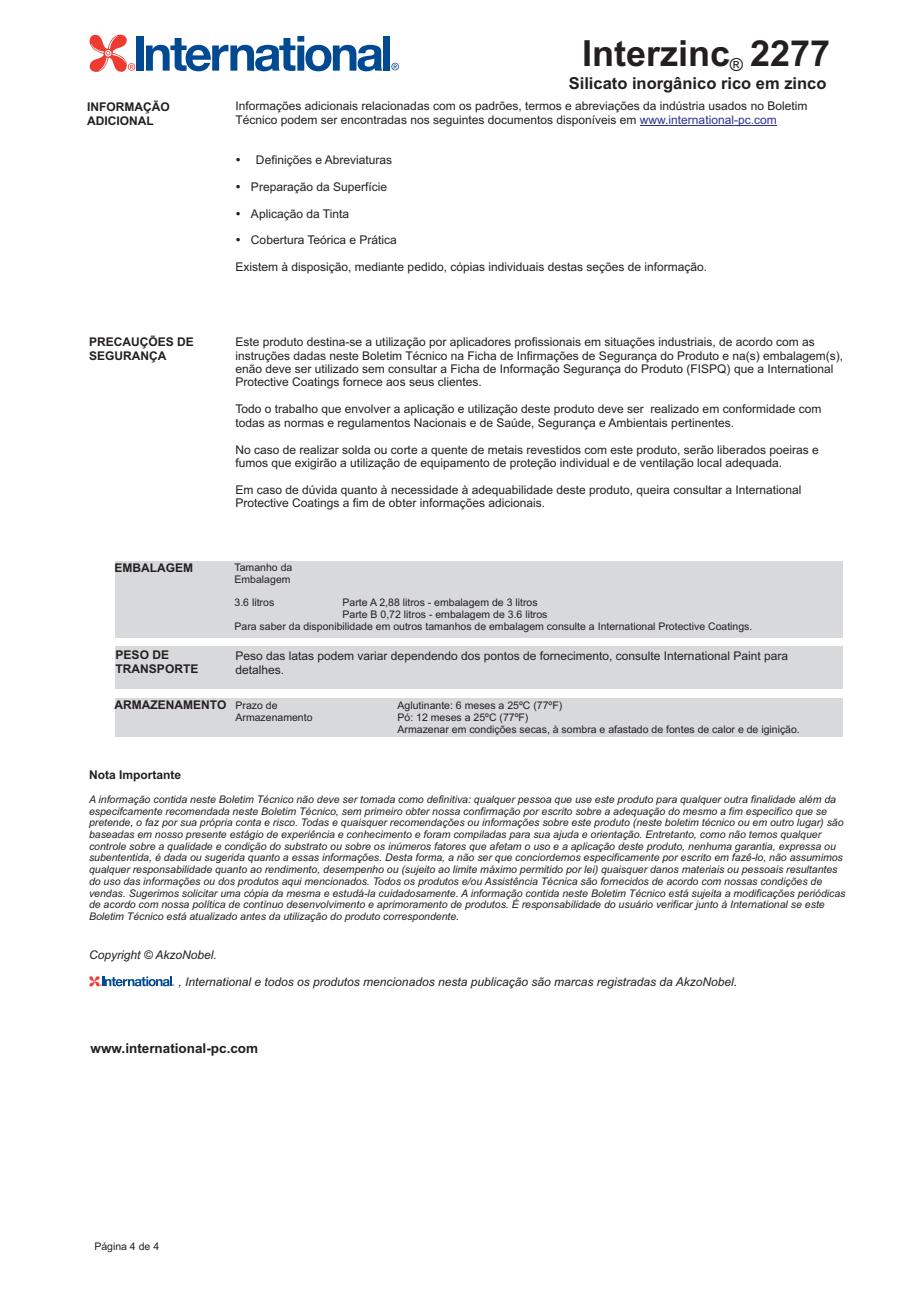
<style>
.page{position:relative;width:920px;height:1289px;background:#fff}
.page>*{position:absolute;margin:0;border:0;box-sizing:border-box;transform-origin:0 0}
.t1{font:700 36px "Arial";color:#231f20}
.t2{font:18px "Arial";color:#231f20}
.t3{font:700 16.5px "Arial";color:#231f20}
.t4{font:700 13.5px "Arial";color:#231f20}
.t5{font:12px/13.4px "Arial";color:#231f20}
.t6{font:italic 12px "Arial";color:#231f20}
.t7{font:700 12px/13.8px "Arial";color:#231f20}
.t8{font:italic 10.5px/11.7px "Arial";color:#231f20}
.t9{font:10.5px/11.7px "Arial";color:#231f20}
.s1{color:#2d3291}
</style>
<div class="page">
<div style="left:115px;top:561px;width:727px;height:77px;background:#d8d9db"></div>
<div style="left:115px;top:646px;width:727px;height:43px;background:#d8d9db"></div>
<div style="left:115px;top:698px;width:727px;height:39px;background:#d8d9db"></div>
<svg style="left:391px;top:63px;width:8px;height:7px"></svg>
<div style="left:136px;top:36px;width:8px;height:35px;background:#014990"></div>
<svg style="left:146px;top:36px;width:236px;height:35px"></svg>
<div style="left:383px;top:36px;width:7px;height:35px;background:#014990"></div>
<svg style="left:90px;top:35px;width:45px;height:37px"></svg>
<svg style="left:89px;top:976px;width:85px;height:10px"></svg>
<hr style="left:640px;top:125px;width:136px;height:1px;background:#2d3291">
<p class="t7" style="left:87px;top:101px;width:84px">INFORMAÇÃO<br>ADICIONAL</p>
<p class="t7" style="left:89px;top:336px;width:106px">PRECAUÇÕES DE<br>SEGURANÇA</p>
<p class="t7" style="left:115px;top:562px;width:80px">EMBALAGEM</p>
<h1 class="t1" style="left:582px;top:40px;width:250px">Interzinc 2277</h1>
<h2 class="t2" style="left:729px;top:58px;width:15px">®</h2>
<h3 class="t3" style="left:568px;top:77px;width:259px">Silicato inorgânico rico em zinco</h3>
<p class="t5" style="left:235px;top:101px;width:573px">Informações adicionais relacionadas com os padrões, termos e abreviações da indústria usados no Boletim<br>Técnico podem ser encontradas nos seguintes documentos disponíveis em <span class="s1">www.international-pc.com</span></p>
<p class="t5" style="left:256px;top:154px;width:138px">Definições e Abreviaturas</p>
<p class="t5" style="left:251px;top:181px;width:138px">Preparação da Superfície</p>
<p class="t5" style="left:251px;top:208px;width:100px">Aplicação da Tinta</p>
<p class="t5" style="left:251px;top:235px;width:147px">Cobertura Teórica e Prática</p>
<p class="t5" style="left:235px;top:261px;width:473px">Existem à disposição, mediante pedido, cópias individuais destas seções de informação.</p>
<p class="t5" style="left:235px;top:336px;width:609px">Este produto destina-se a utilização por aplicadores profissionais em situações industriais, de acordo com as instruções dadas neste Boletim Técnico na Ficha de Infirmações de Segurança do Produto e na(s) embalagem(s), enão deve ser utilizado sem consultar a Ficha de Informação Segurança do Produto (FISPQ) que a International Protective Coatings fornece aos seus clientes.</p>
<p class="t5" style="left:235px;top:403px;width:587px">Todo o trabalho que envolver a aplicação e utilização deste produto deve ser realizado em conformidade com todas as normas e regulamentos Nacionais e de Saúde, Segurança e Ambientais pertinentes.</p>
<p class="t5" style="left:235px;top:444px;width:584px">No caso de realizar solda ou corte a quente de metais revestidos com este produto, serão liberados poeiras e fumos que exigirão a utilização de equipamento de proteção individual e de ventilação local adequada.</p>
<p class="t5" style="left:235px;top:484px;width:567px">Em caso de dúvida quanto à necessidade à adequabilidade deste produto, queira consultar a International<br>Protective Coatings a fim de obter informações adicionais.</p>
<p class="t9" style="left:234px;top:562px;width:59px">Tamanho da<br>Embalagem</p>
<p class="t9" style="left:234px;top:598px;width:41px">3.6 litros</p>
<p class="t9" style="left:342px;top:598px;width:196px">Parte A 2,88 litros - embalagem de 3 litros</p>
<p class="t9" style="left:342px;top:609px;width:206px">Parte B 0,72 litros - embalagem de 3.6 litros</p>
<p class="t9" style="left:234px;top:621px;width:519px">Para saber da disponibilidade em outros tamanhos de embalagem consulte a International Protective Coatings.</p>
<p class="t7" style="left:116px;top:649px;width:84px;line-height:13.4px">PESO DE<br>TRANSPORTE</p>
<p class="t5" style="left:235px;top:650px;width:554px">Peso das latas podem variar dependendo dos pontos de fornecimento, consulte International Paint para detalhes.</p>
<p class="t9" style="left:235px;top:700px;width:44px">Prazo de</p>
<p class="t9" style="left:397px;top:700px;width:166px">Aglutinante: 6 meses a 25ºC (77ºF)</p>
<p class="t9" style="left:235px;top:712px;width:79px">Armazenamento</p>
<p class="t9" style="left:397px;top:712px;width:404px">Pó: 12 meses a 25ºC (77ºF)<br>Armazenar em condições secas, à sombra e afastado de fontes de calor e de iginição.</p>
<p class="t7" style="left:89px;top:769px;width:94px">Nota Importante</p>
<p class="t8" style="left:89px;top:794px;width:758px">A informação contida neste Boletim Técnico não deve ser tomada como definitiva: qualquer pessoa que use este produto para qualquer outra finalidade além da especifcamente recomendada neste Boletim Técnico, sem primeiro obter nossa confirmação por escrito sobre a adequação do mesmo a fim especifico que se pretende, o faz por sua própria conta e risco. Todas e quaisquer recomendações ou informações sobre este produto (neste boletim técnico ou em outro lugar) são baseadas em nosso presente estágio de experiência e conhecimento e foram compiladas para sua ajuda e orientação. Entretanto, como não temos qualquer controle sobre a qualidade e condição do substrato ou sobre os inúmeros fatores que afetam o uso e a aplicação deste produto, nenhuma garantia, expressa ou subententida, é dada ou sugerida quanto a essas informações. Desta forma, a não ser que conciordemos especificamente por escrito em fazê-lo, não assumimos qualquer responsabilidade quanto ao rendimento, desempenho ou (sujeito ao limite máximo permitido por lei) quaisquer danos materiais ou pessoais resultantes do uso das informações ou dos produtos aqui mencionados. Todos os produtos e/ou Assistência Técnica são fornecidos de acordo com nossas condições de vendas. Sugerimos solicitar uma cópia da mesma e estudá-la cuidadosamente. A informação contida neste Boletim Técnico está sujeita a modificações periódicas de acordo com nossa política de contínuo desenvolvimento e aprimoramento de produtos. É responsabilidade do usuário verificar junto à International se este Boletim Técnico está atualizado antes da utilização do produto correspondente.</p>
<p class="t7" style="left:115px;top:698px;width:113px">ARMAZENAMENTO</p>
<p class="t6" style="left:89px;top:949px;width:129px">Copyright © AkzoNobel.</p>
<p class="t6" style="left:178px;top:977px;width:560px">, International e todos os produtos mencionados nesta publicação são marcas registradas da AkzoNobel.</p>
<p class="t4" style="left:91px;top:1042px;width:169px">www.international-pc.com</p>
<p class="t9" style="left:94px;top:1241px;width:66px">Página 4 de 4</p>
</div>
